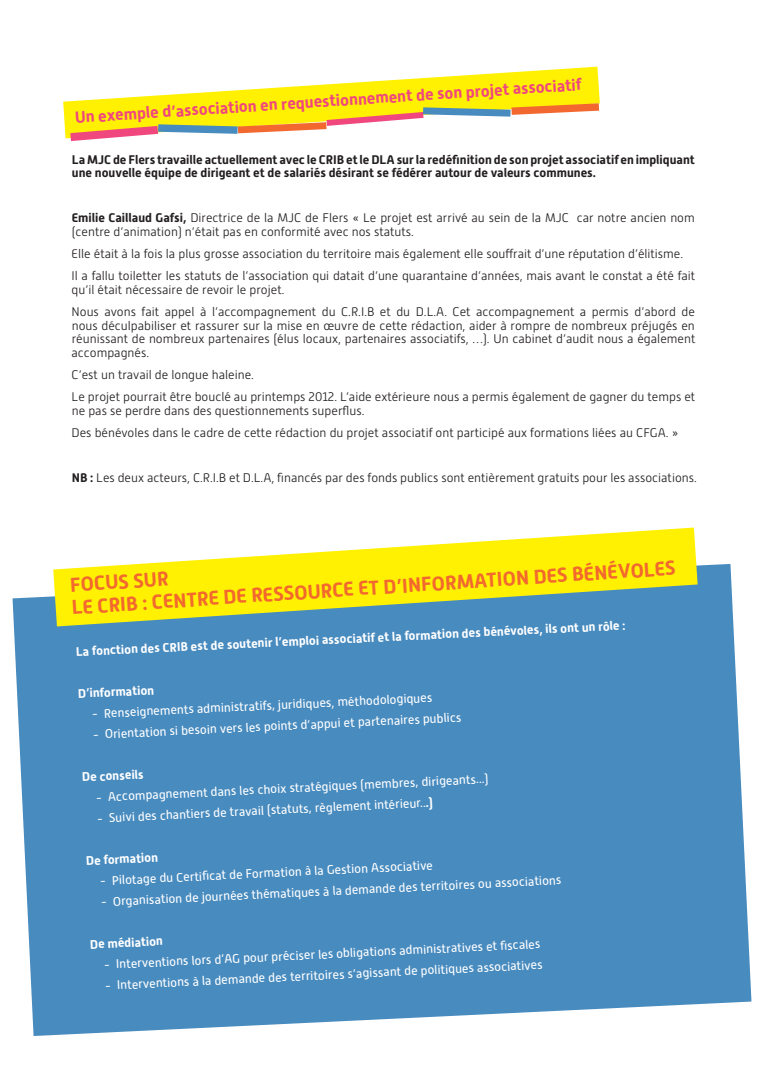
<style>
.page{position:relative;width:780px;height:1088px;background:#fff}
.page>*{position:absolute;margin:0;border:0;box-sizing:border-box;transform-origin:0 0}
.t1{font:700 20px/23.6px "Alwyn New";color:#f2682e}
.t2{font:700 16.25px "Alwyn New";color:#f0477e}
.t3{font:300 12.5px/22.1px "Alwyn New";color:#231f20}
.t4{font:12.5px "Alwyn New";color:#fff}
.t5{font:700 12.5px/13.8px "Alwyn New";color:#231f20}
.t6{font:700 12.5px "Alwyn New";color:#fff}
.s1{font-weight:700}
</style>
<div class="page">
<svg style="left:13px;top:564px;width:738px;height:472px;background:#5593c3"></svg>
<svg style="left:53px;top:527px;width:644px;height:99px;fill:#fff101"></svg>
<svg style="left:63px;top:67px;width:536px;height:71px;fill:#fff101"></svg>
<svg style="left:70px;top:103px;width:529px;height:38px"></svg>
<h2 class="t2" style="left:75px;top:109px;width:512px;rotate:-4deg">Un exemple d’association en requestionnement de son projet associatif</h2>
<p class="t5" style="left:72px;top:152px;width:624px;text-indent:41px">de Flers travaille actuellement avec le CRI B et le DLA sur la redéfinition de son projet associatif en impliquant une nouvelle équipe de dirigeant et de salariés désirant se fédérer autour de valeurs communes.</p>
<p class="t3" style="left:72px;top:211px;width:624px;line-height:13.8px"><span class="s1">Emilie Caillaud Gafsi,</span> Directrice de la MJC de Flers « Le projet est arrivé au sein de la MJC car notre ancien nom (centre d’animation) n’était pas en conformité avec nos statuts.</p>
<p class="t3" style="left:72px;top:242px;width:625px">Elle était à la fois la plus grosse association du territoire mais également elle souffrait d’une réputation d’élitisme.<br>Il a fallu toiletter les statuts de l’association qui datait d’une quarantaine d’années, mais avant le constat a été fait</p>
<p class="t3" style="left:72px;top:278px;width:624px">qu’il était nécessaire de revoir le projet.<br>Nous avons fait appel à l’accompagnement du C.R.I.B et du D.L.A. Cet accompagnement a permis d’abord de</p>
<p class="t3" style="left:71px;top:318px;width:625px;line-height:13.8px;text-align:justify">nous déculpabiliser et rassurer sur la mise en œuvre de cette rédaction, aider à rompre de nombreux préjugés en réunissant de nombreux partenaires (élus locaux, partenaires associatifs, …). Un cabinet d’audit nous a également accompagnés.</p>
<p class="t3" style="left:72px;top:364px;width:625px">C’est un travail de longue haleine.<br>Le projet pourrait être bouclé au printemps 2012. L’aide extérieure nous a permis également de gagner du temps et</p>
<p class="t3" style="left:72px;top:400px;width:608px">ne pas se perdre dans des questionnements superflus.<br>Des bénévoles dans le cadre de cette rédaction du projet associatif ont participé aux formations liées au CFGA. »</p>
<p class="t3" style="left:72px;top:466px;width:626px"><span class="s1">NB :</span> Les deux acteurs, C.R.I.B et D.L.A, financés par des fonds publics sont entièrement gratuits pour les associations.</p>
<p class="t5" style="left:72px;top:152px;width:24px">La MJC</p>
<h1 class="t1" style="left:69px;top:573px;width:605px;rotate:-4deg">Focus sur<br>le CRI B : Ce ntre deRe ssourceet d’Information des Bénévole s</h1>
<p class="t6" style="left:76px;top:646px;width:551px;rotate:-3deg">La fonction des CRI B est de soutenir l’emploi associatif et la formation des bénévoles, ils ont un rôle :</p>
<p class="t6" style="left:78px;top:686px;width:78px;rotate:-3deg">D’information</p>
<p class="t4" style="left:91px;top:707px;width:342px;rotate:-3deg">- Renseignements administratifs, juridiques, méthodologiques</p>
<p class="t4" style="left:92px;top:728px;width:370px;rotate:-3deg">- Orientation si besoin vers les points d’appui et partenaires publics</p>
<p class="t6" style="left:82px;top:770px;width:63px;rotate:-3deg">De conseils</p>
<p class="t4" style="left:95px;top:791px;width:394px;rotate:-3deg">- Accompagnement dans les choix stratégiques (membres, dirigeants...)</p>
<p class="t4" style="left:96px;top:812px;width:338px;rotate:-3deg">- Suivi des chantiers de travail (statuts, règlement intérieur..<span class="s1">.)</span></p>
<p class="t6" style="left:86px;top:853px;width:74px;rotate:-3deg">De formation</p>
<p class="t4" style="left:99px;top:875px;width:335px;rotate:-3deg">- Pilotage du Certifi cat de Formation à la Gestion Associative</p>
<p class="t4" style="left:100px;top:896px;width:462px;rotate:-3deg">- Organisation de journées thématiques à la demande des territoires ou associations</p>
<p class="t6" style="left:90px;top:937px;width:74px;rotate:-3deg">De médiation</p>
<p class="t4" style="left:103px;top:958px;width:438px;rotate:-3deg">- Interventions lors d’AG pour préciser les obligations administratives et fi scales</p>
<p class="t4" style="left:104px;top:979px;width:439px;rotate:-3deg">- Interventions à la demande des territoires s’agissant de politiques associatives</p>
</div>
